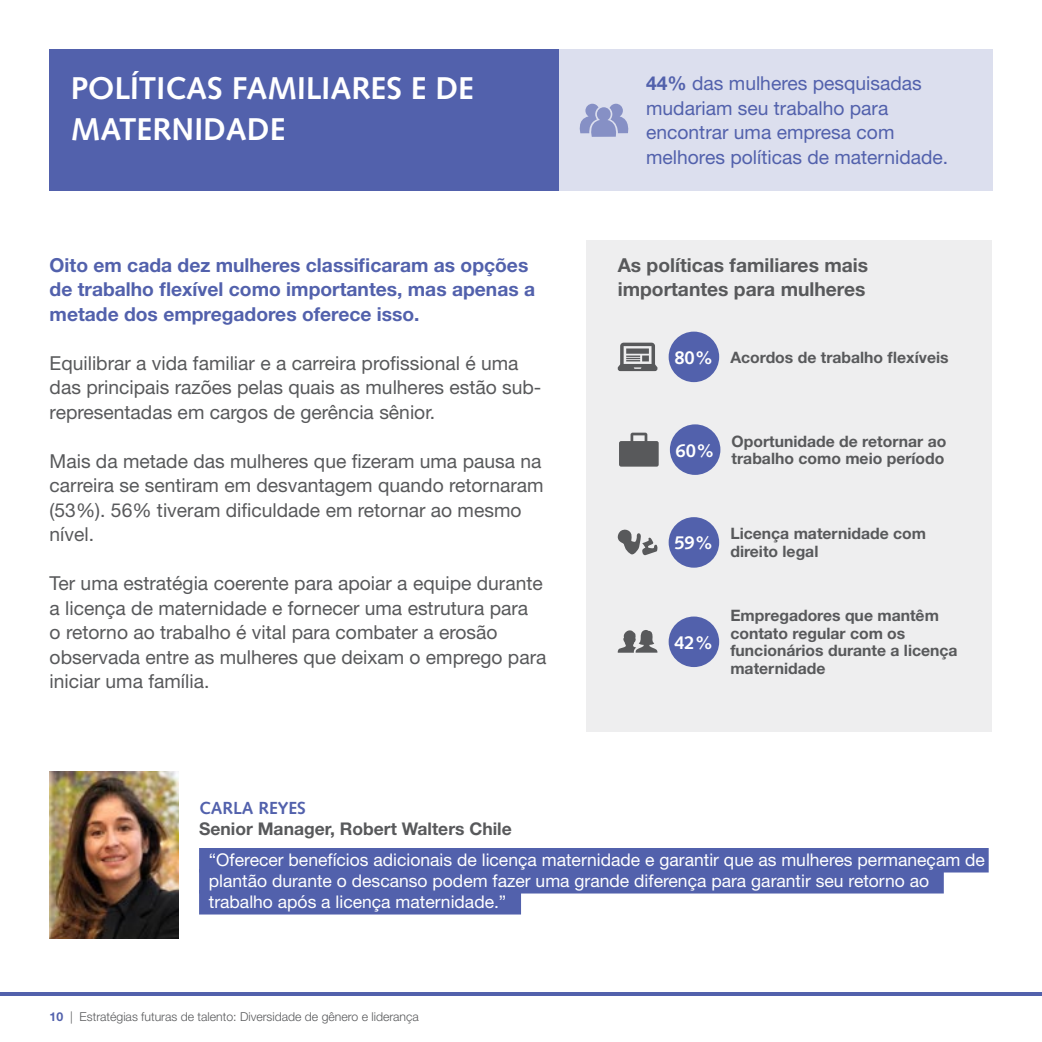
<style>
.page{position:relative;width:1042px;height:1042px;background:#fff}
.page>*{position:absolute;margin:0;border:0;box-sizing:border-box;transform-origin:0 0}
.t1{font:700 31.5px/40.8px "Syntax LT Std";color:#fff}
.t2{font:19.25px/24.5px "Helvetica Neue LT Std";color:#58595b}
.t3{font:700 19.25px/24.5px "Helvetica Neue LT Std";color:#5261ac}
.t4{font:19.25px/24.5px "Helvetica Neue LT Std";color:#5261ac}
.t5{font:700 19.25px/24.5px "Helvetica Neue LT Std";color:#58595b}
.t6{font:700 18.55px "Syntax LT Std";color:#fff}
.t7{font:17.5px/21px "Helvetica Neue LT Std";color:#fff}
.t8{font:700 17.5px "Helvetica Neue LT Std";color:#58595b}
.t9{font:700 17.5px "Syntax LT Std";color:#5261ac}
.t10{font:700 15.75px/17.5px "Helvetica Neue LT Std";color:#58595b}
.t11{font:300 12.25px "Helvetica Neue LT Std";color:#58595b}
.s1{font-weight:700}
.s2{font-family:"Syntax LT Std";font-size:18.55px;color:#fff}
.s3{font-weight:700;color:#5261ac}
</style>
<div class="page">
<div style="left:586px;top:241px;width:406px;height:491px;background:#eeeeef"></div>
<hr style="left:0;top:992px;width:1042px;height:4px;background:#5261ac">
<div style="left:50px;top:50px;width:942px;height:141px;background:#5261ac"></div>
<div style="left:559px;top:50px;width:433px;height:141px;background:#dcdfee"></div>
<svg style="left:579px;top:104px;width:50px;height:33px"></svg>
<div style="left:668px;top:332px;width:51px;height:50px;background:#5261ac;border-radius:50%"></div>
<svg style="left:618px;top:343px;width:39px;height:28px"></svg>
<div style="left:670px;top:424px;width:50px;height:51px;background:#5261ac;border-radius:50%"></div>
<svg style="left:619px;top:433px;width:40px;height:34px"></svg>
<div style="left:668px;top:517px;width:51px;height:51px;background:#5261ac;border-radius:50%"></div>
<svg style="left:617px;top:529px;width:40px;height:26px"></svg>
<div style="left:668px;top:616px;width:51px;height:51px;background:#5261ac;border-radius:50%"></div>
<svg style="left:618px;top:630px;width:39px;height:23px"></svg>
<img style="left:50px;top:771px;width:129px;height:167px">
<div style="left:199px;top:848px;width:789px;height:24px;background:#5261ac"></div>
<div style="left:199px;top:869px;width:745px;height:24px;background:#5261ac"></div>
<div style="left:199px;top:890px;width:322px;height:24px;background:#5261ac"></div>
<h1 class="t1" style="left:71px;top:68px;width:405px">POLÍTICAS FAMILIARES E DE<br>MATERNIDADE</h1>
<p class="t4" style="left:646px;top:71px;width:304px"><span class="s1">44%</span> das mulheres pesquisadas mudariam seu trabalho para encontrar uma empresa com melhores políticas de maternidade.</p>
<p class="t3" style="left:50px;top:252px;width:487px">Oito em cada dez mulheres classificaram as opções de trabalho flexível como importantes, mas apenas a metade dos empregadores oferece isso.</p>
<p class="t2" style="left:50px;top:350px;width:493px">Equilibrar a vida familiar e a carreira profissional é uma das principais razões pelas quais as mulheres estão sub&shy;representadas em cargos de gerência sênior.</p>
<p class="t2" style="left:50px;top:448px;width:495px">Mais da metade das mulheres que fizeram uma pausa na carreira se sentiram em desvantagem quando retornaram (53%). 56% tiveram dificuldade em retornar ao mesmo nível.</p>
<p class="t2" style="left:50px;top:571px;width:498px">Ter uma estratégia coerente para apoiar a equipe durante a licença de maternidade e fornecer uma estrutura para<br>o retorno ao trabalho é vital para combater a erosão observada entre as mulheres que deixam o emprego para iniciar uma família.</p>
<p class="t5" style="left:618px;top:252px;width:252px">As políticas familiares mais importantes para mulheres</p>
<p class="t10" style="left:674px;top:348px;width:276px"><span class="s2">80%</span> Acordos de trabalho flexíveis</p>
<p class="t6" style="left:675px;top:439px;width:41px">60%</p>
<p class="t10" style="left:731px;top:432px;width:216px">Oportunidade de retornar ao trabalho como meio período</p>
<p class="t6" style="left:674px;top:532px;width:41px">59%</p>
<p class="t10" style="left:730px;top:524px;width:197px">Licença maternidade com direito legal</p>
<p class="t6" style="left:674px;top:632px;width:41px">42%</p>
<p class="t10" style="left:730px;top:606px;width:229px">Empregadores que mantêm contato regular com os funcionários durante a licença maternidade</p>
<p class="t9" style="left:199px;top:798px;width:108px">CARLA REYES</p>
<p class="t8" style="left:199px;top:818px;width:314px">Senior Manager, Robert Walters Chile</p>
<p class="t7" style="left:209px;top:849px;width:777px">“Oferecer benefícios adicionais de licença maternidade e garantir que as mulheres permaneçam de plantão durante o descanso podem fazer uma grande diferença para garantir seu retorno ao trabalho após a licença maternidade.”</p>
<p class="t11" style="left:50px;top:1009px;width:371px"><span class="s3">10</span> | Estratégias futuras de talento: Diversidade de gênero e liderança</p>
</div>
